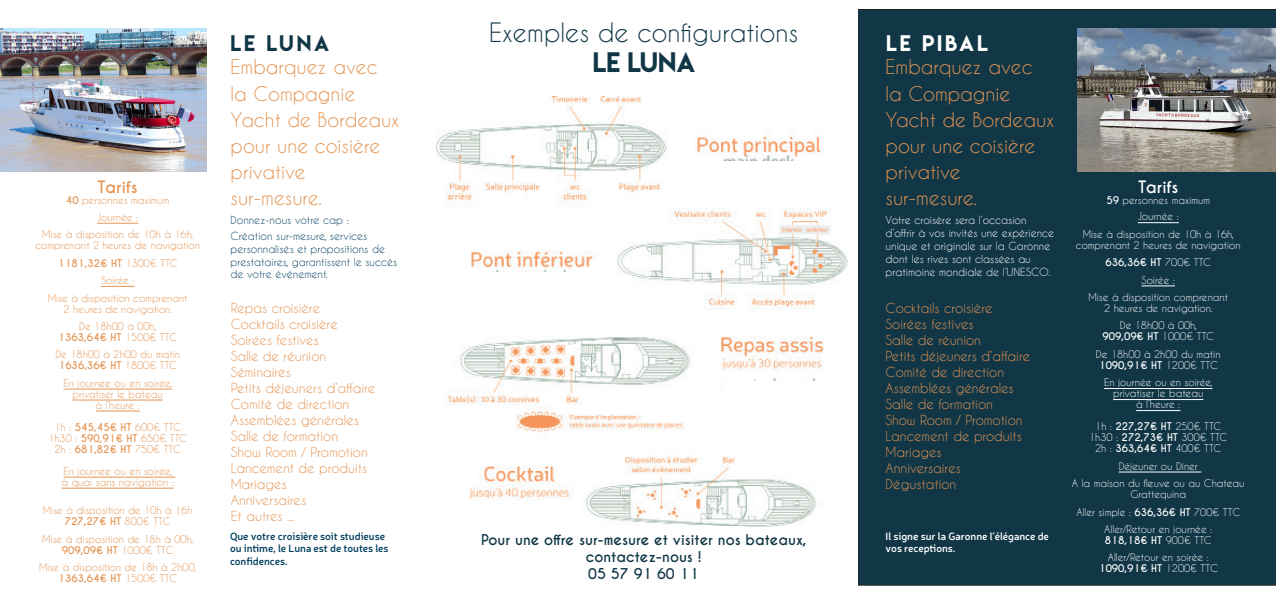
<style>
.page{position:relative;width:1276px;height:596px;background:#fff}
.page>*{position:absolute;margin:0;border:0;box-sizing:border-box;transform-origin:0 0}
.t1{font:25px "Caviar Dreams";color:#113747}
.t2{font:25px "Lemon Milk";color:#113747}
.t3{font:20px "Lemon Milk";letter-spacing:.14em;color:#fff}
.t4{font:20px "Lemon Milk";letter-spacing:.14em;color:#113747}
.t5{font:19px/26px "Caviar Dreams";color:#e49452}
.t6{font:700 16px "Caviar Dreams";color:#e49452}
.t7{font:700 16px "Caviar Dreams";color:#fff}
.t8{font:700 14px/16.8px "Caviar Dreams";color:#113747;text-align:center}
.t9{font:13px "Caviar Dreams";color:#e49452}
.t10{font:10.5px/12.8px "Caviar Dreams";color:#fff}
.t11{font:10.5px/12.8px "Caviar Dreams";color:#034060}
.t12{font:600 10.5px/12.8px "Neris";color:#034060}
.t13{font:600 10.5px/12.8px "Neris";color:#fff}
.t14{font:10px/11px "Caviar Dreams";color:#e49452;text-align:center}
.t15{font:10px/11px "Caviar Dreams";color:#fff;text-align:center}
.t16{font:700 10px "Caviar Dreams";color:#e49452}
.t17{font:700 10px "Caviar Dreams";color:#fff}
.s1{font-weight:700}
.s2{font-weight:400}
</style>
<div class="page">
<div style="left:858px;top:9px;width:418px;height:576px;background:#113747"></div>
<img style="left:1077px;top:28px;width:199px;height:143px">
<img style="left:436px;top:97px;width:412px;height:429px">
<img style="left:0;top:28px;width:207px;height:143px">
<hr style="left:97px;top:223px;width:41px;height:1px;background:#e49452">
<hr style="left:101px;top:286px;width:33px;height:1px;background:#e49452">
<hr style="left:64px;top:388px;width:108px;height:1px;background:#e49452">
<hr style="left:73px;top:399px;width:90px;height:1px;background:#e49452">
<hr style="left:96px;top:410px;width:44px;height:1px;background:#e49452">
<hr style="left:64px;top:476px;width:111px;height:1px;background:#e49452">
<hr style="left:62px;top:487px;width:112px;height:1px;background:#e49452">
<hr style="left:1137px;top:222px;width:41px;height:1px;background:#fff">
<hr style="left:1141px;top:285px;width:34px;height:1px;background:#fff">
<hr style="left:1104px;top:388px;width:108px;height:1px;background:#fff">
<hr style="left:1113px;top:399px;width:90px;height:1px;background:#fff">
<hr style="left:1136px;top:410px;width:44px;height:1px;background:#fff">
<hr style="left:1118px;top:471px;width:83px;height:1px;background:#fff">
<div style="left:720px;top:161px;width:83px;height:15px;background:#fff"></div>
<div style="left:496px;top:272px;width:82px;height:14px;background:#fff"></div>
<div style="left:724px;top:381px;width:101px;height:27px;background:#fff"></div>
<div style="left:470px;top:501px;width:100px;height:27px;background:#fff"></div>
<p class="t6" style="left:98px;top:177px;width:42px">Tarifs</p>
<p class="t14" style="left:66px;top:195px;width:105px"><span class="s1">40</span> personnes maximum</p>
<p class="t14" style="left:97px;top:211px;width:43px">Journée :</p>
<p class="t14" style="left:35px;top:229px;width:166px">Mise à disposition de 10h à 16h, comprenant 2 heures de navigation</p>
<p class="t16" style="left:58px;top:257px;width:121px">1181,32€ HT <span class="s2">1300€ TTC</span></p>
<p class="t14" style="left:101px;top:274px;width:35px">Soirée :</p>
<p class="t14" style="left:48px;top:292px;width:141px">Mise à disposition comprenant<br>2 heures de navigation.</p>
<p class="t14" style="left:58px;top:320px;width:120px">De 18h00 à 00h,<br><span class="s1">1363,64€ HT</span> 1500€ TTC</p>
<p class="t14" style="left:55px;top:348px;width:126px;text-align:left">De 18h00 à 2h00 du matin<br><span class="s1">1636,36€ HT</span> 1800€ TTC</p>
<p class="t14" style="left:64px;top:377px;width:110px">En journée ou en soirée,</p>
<p class="t14" style="left:73px;top:388px;width:92px">privatiser le bateau</p>
<p class="t14" style="left:96px;top:399px;width:46px">à l’heure :</p>
<p class="t14" style="left:54px;top:421px;width:128px">1h : <span class="s1">545,45€ HT</span> 600€ TTC</p>
<p class="t14" style="left:48px;top:432px;width:140px">1h30 : <span class="s1">590,91€ HT</span> 650€ TTC</p>
<p class="t14" style="left:54px;top:443px;width:128px">2h : <span class="s1">681,82€ HT</span> 750€ TTC</p>
<p class="t14" style="left:62px;top:465px;width:114px;text-align:left">En journée ou en soirée, à quai sans navigation :</p>
<p class="t14" style="left:43px;top:504px;width:151px">Mise à disposition de 10h à 16h<br><span class="s1">727,27€ HT</span> 800€ TTC</p>
<p class="t14" style="left:42px;top:533px;width:153px">Mise à disposition de 18h à 00h,<br><span class="s1">909,09€ HT</span> 1000€ TTC</p>
<p class="t14" style="left:39px;top:561px;width:159px">Mise à disposition de 18h à 2h00,<br><span class="s1">1363,64€ HT</span> 1500€ TTC</p>
<p class="t1" style="left:489px;top:17px;width:310px">Exemples de configurations</p>
<p class="t2" style="left:593px;top:44px;width:104px">LE LUNA</p>
<p class="t4" style="left:230px;top:28px;width:100px">LE LUNA</p>
<p class="t3" style="left:886px;top:28px;width:103px">LE PIBAL</p>
<p class="t5" style="left:231px;top:54px;width:170px">Embarquez avec<br>la Compagnie<br>Yacht de Bordeaux pour une coisière privative sur-mesure.</p>
<p class="t5" style="left:885px;top:54px;width:170px">Embarquez avec<br>la Compagnie<br>Yacht de Bordeaux pour une coisière privative sur-mesure.</p>
<p class="t11" style="left:231px;top:214px;width:120px">Donnez-nous votre cap :</p>
<p class="t11" style="left:231px;top:229px;width:168px">Création sur-mesure, services personnalisés et propositions de prestataires, garantissent le succès de votre événement.</p>
<p class="t9" style="left:231px;top:300px;width:91px">Repas croisière</p>
<p class="t9" style="left:231px;top:316px;width:109px">Cocktails croisière</p>
<p class="t9" style="left:231px;top:332px;width:89px">Soirées festives</p>
<p class="t9" style="left:231px;top:348px;width:97px">Salle de réunion</p>
<p class="t9" style="left:231px;top:364px;width:62px">Séminaires</p>
<p class="t9" style="left:231px;top:380px;width:146px">Petits déjeuners d’affaire</p>
<p class="t9" style="left:231px;top:396px;width:120px">Comité de direction</p>
<p class="t9" style="left:231px;top:412px;width:130px">Assemblées générales</p>
<p class="t9" style="left:231px;top:428px;width:109px">Salle de formation</p>
<p class="t9" style="left:231px;top:444px;width:138px">Show Room / Promotion</p>
<p class="t9" style="left:231px;top:460px;width:138px">Lancement de produits</p>
<p class="t9" style="left:231px;top:476px;width:57px">Mariages</p>
<p class="t9" style="left:231px;top:492px;width:77px">Anniversaires</p>
<p class="t9" style="left:231px;top:508px;width:65px">Et autres ...</p>
<p class="t10" style="left:885px;top:214px;width:170px">Votre croisère sera l’occasion d’offrir à vos invités une expérience unique et originale sur la Garonne dont les rives sont classées au pratimoine mondiale de l’UNESCO.</p>
<p class="t9" style="left:885px;top:300px;width:109px">Cocktails croisière</p>
<p class="t9" style="left:885px;top:316px;width:89px">Soirées festives</p>
<p class="t9" style="left:885px;top:332px;width:97px">Salle de réunion</p>
<p class="t9" style="left:885px;top:348px;width:146px">Petits déjeuners d’affaire</p>
<p class="t9" style="left:885px;top:364px;width:120px">Comité de direction</p>
<p class="t9" style="left:885px;top:380px;width:130px">Assemblées générales</p>
<p class="t9" style="left:885px;top:396px;width:109px">Salle de formation</p>
<p class="t9" style="left:885px;top:412px;width:138px">Show Room / Promotion</p>
<p class="t9" style="left:885px;top:428px;width:138px">Lancement de produits</p>
<p class="t9" style="left:885px;top:444px;width:57px">Mariages</p>
<p class="t9" style="left:885px;top:460px;width:77px">Anniversaires</p>
<p class="t9" style="left:885px;top:476px;width:72px">Dégustation</p>
<p class="t12" style="left:230px;top:528px;width:160px">Que votre croisière soit studieuse ou intime, le Luna est de toutes les confidences.</p>
<p class="t13" style="left:885px;top:528px;width:165px">Il signe sur la Garonne l’élégance de vos receptions.</p>
<p class="t8" style="left:481px;top:532px;width:327px">Pour une offre sur-mesure et visiter nos bateaux, contactez-nous !</p>
<p class="t8" style="left:588px;top:565px;width:112px">05 57 91 60 11</p>
<p class="t7" style="left:1138px;top:177px;width:42px">Tarifs</p>
<p class="t15" style="left:1106px;top:194px;width:105px"><span class="s1">59</span> personnes maximum</p>
<p class="t15" style="left:1137px;top:211px;width:43px">Journée :</p>
<p class="t15" style="left:1076px;top:228px;width:166px">Mise à disposition de 10h à 16h, comprenant 2 heures de navigation</p>
<p class="t17" style="left:1105px;top:256px;width:107px">636,36€ HT <span class="s2">700€ TTC</span></p>
<p class="t15" style="left:1141px;top:274px;width:35px">Soirée :</p>
<p class="t15" style="left:1088px;top:291px;width:141px">Mise à disposition comprenant<br>2 heures de navigation.</p>
<p class="t15" style="left:1102px;top:320px;width:113px">De 18h00 à 00h,<br><span class="s1">909,09€ HT</span> 1000€ TTC</p>
<p class="t15" style="left:1096px;top:348px;width:126px;text-align:left">De 18h00 à 2h00 du matin<br><span class="s1">1090,91€ HT</span> 1200€ TTC</p>
<p class="t15" style="left:1104px;top:376px;width:110px">En journée ou en soirée,</p>
<p class="t15" style="left:1113px;top:387px;width:92px">privatiser le bateau</p>
<p class="t15" style="left:1136px;top:398px;width:46px">à l’heure :</p>
<p class="t15" style="left:1095px;top:420px;width:128px">1h : <span class="s1">227,27€ HT</span> 250€ TTC</p>
<p class="t15" style="left:1089px;top:431px;width:140px">1h30 : <span class="s1">272,73€ HT</span> 300€ TTC</p>
<p class="t15" style="left:1095px;top:442px;width:128px">2h : <span class="s1">363,64€ HT</span> 400€ TTC</p>
<p class="t15" style="left:1118px;top:460px;width:81px">Déjeuner ou Diner</p>
<p class="t15" style="left:1072px;top:477px;width:174px">A la maison du fleuve ou au Chateau<br>Grattequina</p>
<p class="t15" style="left:1076px;top:505px;width:165px">Aller simple : <span class="s1">636,36€ HT</span> 700€ TTC</p>
<p class="t15" style="left:1104px;top:523px;width:110px;text-align:left">Aller/Retour en journée :<br><span class="s1">818,18€ HT</span> 900€ TTC</p>
<p class="t15" style="left:1098px;top:551px;width:121px">Aller/Retour en soirée :<br><span class="s1">1090,91€ HT</span> 1200€ TTC</p>
</div>
